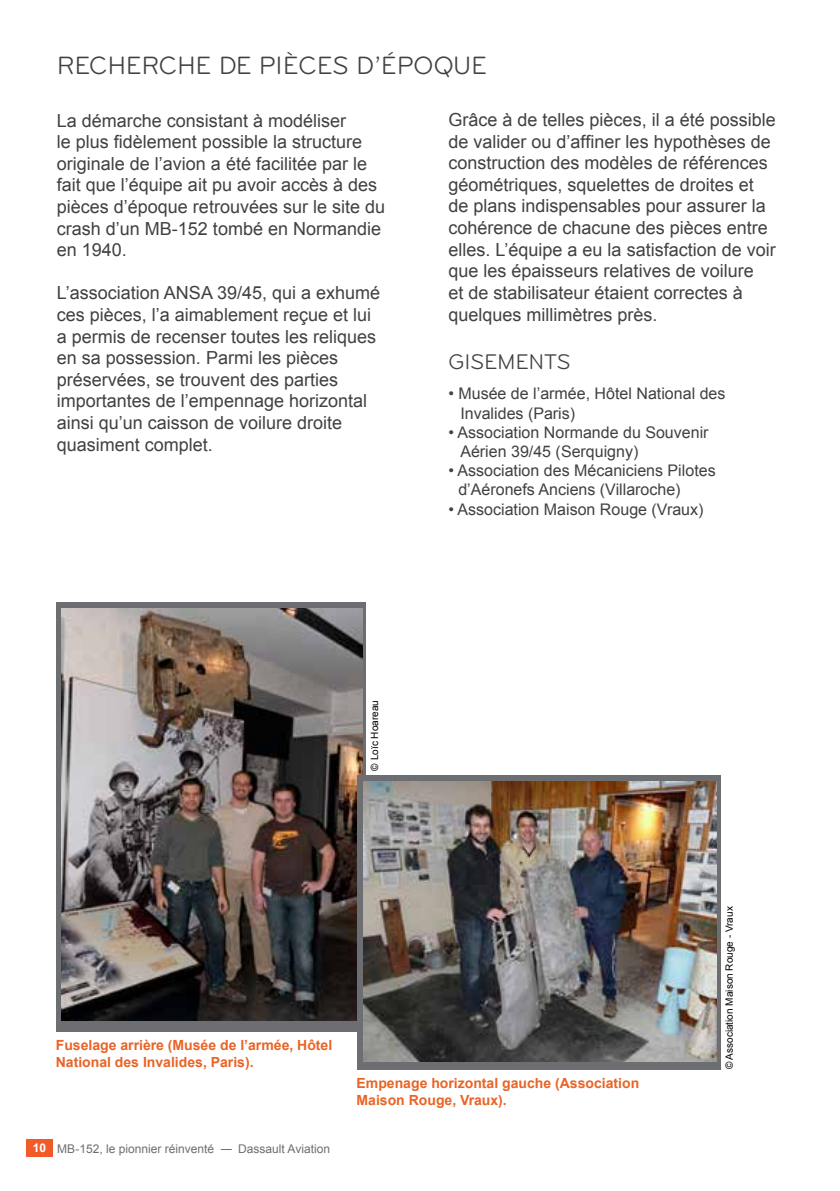
<style>
.page{position:relative;width:840px;height:1191px;background:#fff}
.page>*{position:absolute;margin:0;border:0;box-sizing:border-box;transform-origin:0 0}
.t1{font:26px "Bryant Regular Alt";letter-spacing:-.015em;color:#414042}
.t2{font:22px "Bryant Regular Alt";letter-spacing:-.01em;color:#414042}
.t3{font:18px/21.6px "Arial";color:#414042}
.t4{font:16px/19.2px "Arial";color:#414042}
.t5{font:700 14px/16.8px "Arial";color:#e96426}
.t6{font:12px "Arial";color:#6d6e71}
.t7{font:10px "Arial";color:#000}
.s1{font-weight:700;color:#fff}
</style>
<div class="page">
<div style="left:26px;top:1139px;width:26px;height:17px;background:#f15a29"></div>
<div style="left:57px;top:602px;width:309px;height:429px;background:#6d6e71"></div>
<img style="left:61px;top:608px;width:301px;height:412px">
<svg style="left:357px;top:775px;width:363px;height:294px;fill:#6d6e71"></svg>
<img style="left:363px;top:782px;width:352px;height:279px">
<h1 class="t1" style="left:57px;top:51px;width:431px">RECHERCHE DE PIÈCES D’ÉPOQUE</h1>
<p class="t3" style="left:57px;top:110px;width:330px">La démarche consistant à modéliser<br>le plus fidèlement possible la structure originale de l’avion a été facilitée par le fait que l’équipe ait pu avoir accès à des pièces d’époque retrouvées sur le site du crash d’un MB-152 tombé en Normandie en 1940.</p>
<p class="t3" style="left:57px;top:282px;width:325px">L’association ANSA 39/45, qui a exhumé ces pièces, l’a aimablement reçue et lui a permis de recenser toutes les reliques en sa possession. Parmi les pièces préservées, se trouvent des parties importantes de l’empennage horizontal ainsi qu’un caisson de voilure droite quasiment complet.</p>
<p class="t3" style="left:448px;top:109px;width:329px">Grâce à de telles pièces, il a été possible de valider ou d’affiner les hypothèses de construction des modèles de références géométriques, squelettes de droites et de plans indispensables pour assurer la cohérence de chacune des pièces entre elles. L’équipe a eu la satisfaction de voir que les épaisseurs relatives de voilure<br>et de stabilisateur étaient correctes à quelques millimètres près.</p>
<p class="t2" style="left:448px;top:349px;width:124px">GISEMENTS</p>
<p class="t4" style="left:460px;top:384px;width:266px;text-indent:-12px">• Musée de l’armée, Hôtel National des<br>Invalides (Paris)</p>
<p class="t4" style="left:460px;top:423px;width:249px;text-indent:-12px">• Association Normande du Souvenir<br>Aérien 39/45 (Serquigny)</p>
<p class="t4" style="left:458px;top:461px;width:259px;text-indent:-10px">• Association des Mécaniciens Pilotes d’Aéronefs Anciens (Villaroche)</p>
<p class="t4" style="left:448px;top:499px;width:256px">• Association Maison Rouge (Vraux)</p>
<p class="t7" style="left:368px;top:770px;width:72px;rotate:-90deg">© Loïc Hoareau</p>
<p class="t5" style="left:56px;top:1037px;width:278px">Fuselage arrière (Musée de l’armée, Hôtel<br>National des Invalides, Paris).</p>
<p class="t7" style="left:722px;top:1069px;width:164px;rotate:-90deg">© Association Maison Rouge - Vraux</p>
<p class="t6" style="left:33px;top:1140px;width:183px"><span class="s1">10</span> MB-152, le pionnier réinventé</p>
<p class="t6" style="left:238px;top:1140px;width:93px">Dassault Aviation</p>
<p class="t5" style="left:356px;top:1075px;width:284px">Empenage horizontal gauche (Association<br>Maison Rouge, Vraux).</p>
</div>
